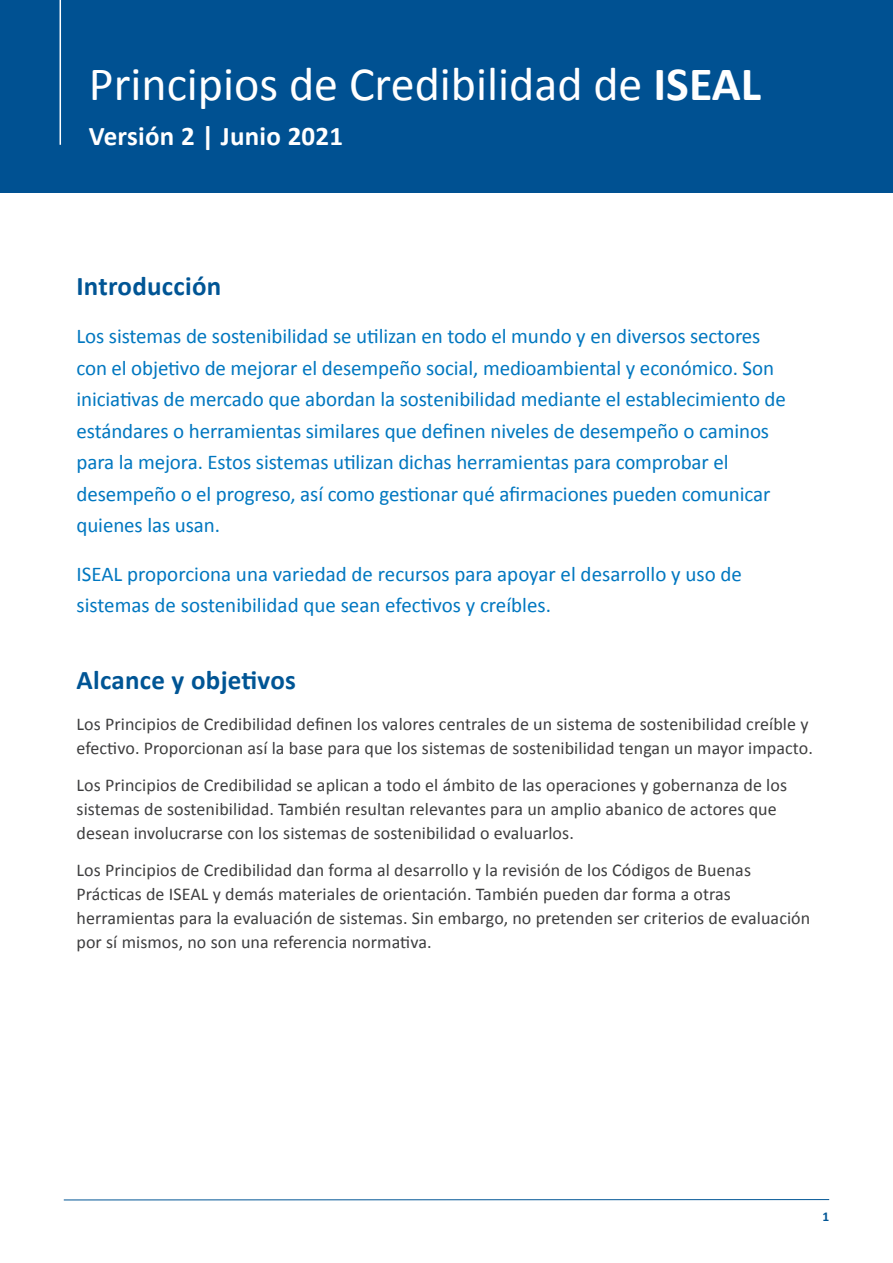
<style>
.page{position:relative;width:893px;height:1263px;background:#fff}
.page>*{position:absolute;margin:0;border:0;box-sizing:border-box;transform-origin:0 0}
.t1{font:48px "Calibri";color:#fff}
.t2{font:700 27px "Calibri";letter-spacing:.01em;color:#005595}
.t3{font:700 27px "Calibri";letter-spacing:.01em;color:#fff}
.t4{font:21px/31.5px "Calibri";letter-spacing:-.005em;color:#0077c0}
.t5{font:18px/24px "Calibri";letter-spacing:.005em;color:#3e3e3f}
.t6{font:700 13.5px "Calibri";color:#005595}
.s1{font-weight:700}
</style>
<div class="page">
<hr style="left:64px;top:1199px;width:765px;height:1px;background:#005595">
<div style="left:0;top:0;width:893px;height:192px;background:#005192"></div>
<hr style="left:60px;top:0;width:1px;height:145px;background:#fff">
<p class="t1" style="left:89px;top:51px;width:674px">Principios de Credibilidad de <span class="s1">ISEAL</span></p>
<p class="t3" style="left:89px;top:117px;width:256px">Versión 2 | Junio 2021</p>
<p class="t2" style="left:76px;top:266px;width:146px">Introducción</p>
<p class="t4" style="left:76px;top:320px;width:711px">Los sistemas de sostenibilidad se utilizan en todo el mundo y en diversos sectores con el objetivo de mejorar el desempeño social, medioambiental y económico. Son iniciativas de mercado que abordan la sostenibilidad mediante el establecimiento de estándares o herramientas similares que definen niveles de desempeño o caminos para la mejora. Estos sistemas utilizan dichas herramientas para comprobar el desempeño o el progreso, así como gestionar qué afirmaciones pueden comunicar quienes las usan.</p>
<p class="t4" style="left:76px;top:557px;width:667px">ISEAL proporciona una variedad de recursos para apoyar el desarrollo y uso de sistemas de sostenibilidad que sean efectivos y creíbles.</p>
<p class="t2" style="left:77px;top:661px;width:221px">Alcance y objetivos</p>
<p class="t5" style="left:77px;top:711px;width:738px">Los Principios de Credibilidad definen los valores centrales de un sistema de sostenibilidad creíble y efectivo. Proporcionan así la base para que los sistemas de sostenibilidad tengan un mayor impacto.</p>
<p class="t5" style="left:77px;top:772px;width:712px">Los Principios de Credibilidad se aplican a todo el ámbito de las operaciones y gobernanza de los sistemas de sostenibilidad. También resultan relevantes para un amplio abanico de actores que desean involucrarse con los sistemas de sostenibilidad o evaluarlos.</p>
<p class="t5" style="left:77px;top:857px;width:735px">Los Principios de Credibilidad dan forma al desarrollo y la revisión de los Códigos de Buenas Prácticas de ISEAL y demás materiales de orientación. También pueden dar forma a otras herramientas para la evaluación de sistemas. Sin embargo, no pretenden ser criterios de evaluación por sí mismos, no son una referencia normativa.</p>
<p class="t6" style="left:822px;top:1207px;width:8px">1</p>
</div>
